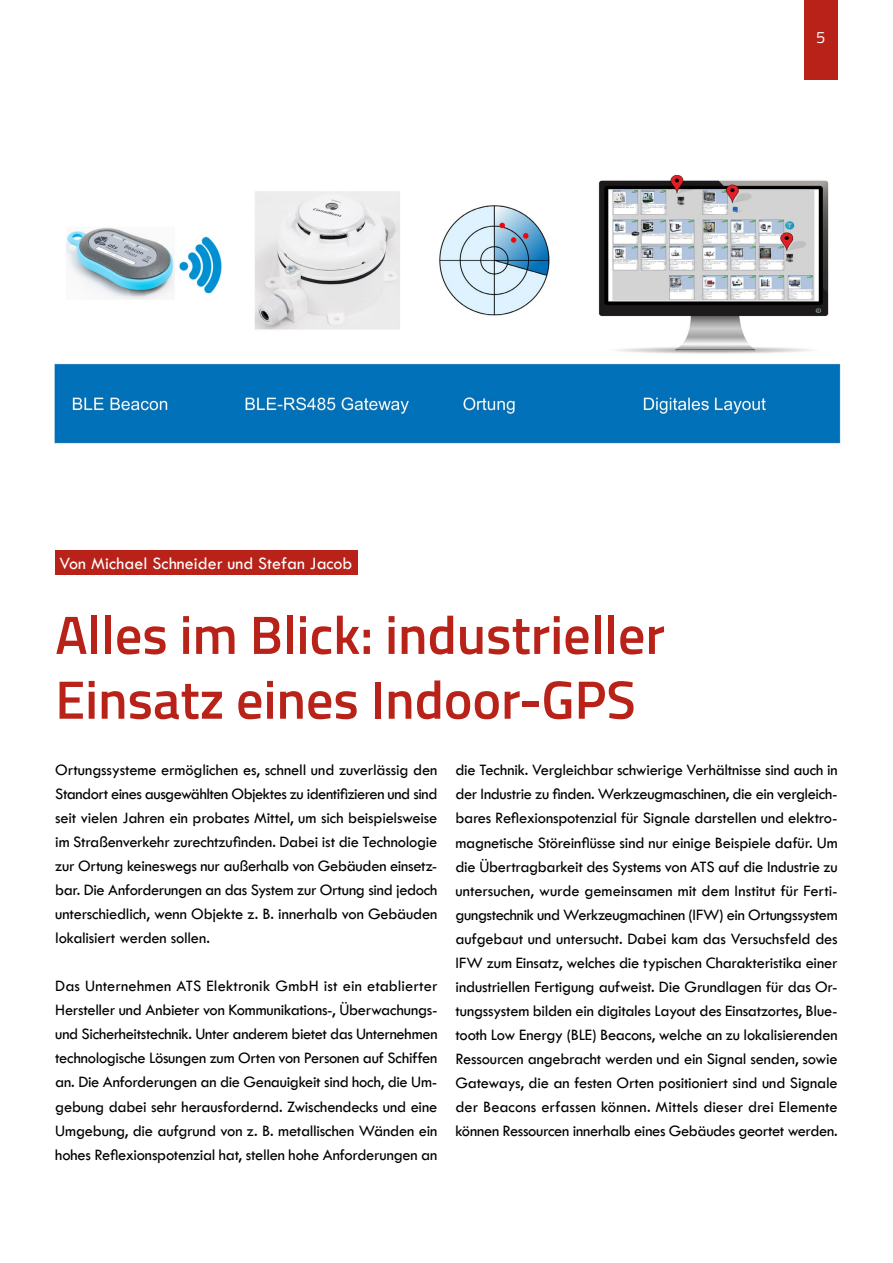
<style>
.page{position:relative;width:893px;height:1263px;background:#fff}
.page>*{position:absolute;margin:0;border:0;box-sizing:border-box;transform-origin:0 0}
.t1{font:600 54px/64.8px "Titillium Web";color:#b82218}
.t2{font:18px "Tw Cen";color:#fff}
.t3{font:16.5px/24px "Tw Cen";letter-spacing:-.02em;color:#000;text-align:justify}
.t4{font:16.5px "Titillium Web";color:#fff}
</style>
<div class="page">
<div style="left:804px;top:0;width:34px;height:79px;background:#b82218"></div>
<img style="left:54px;top:174px;width:788px;height:270px">
<div style="left:55px;top:550px;width:303px;height:25px;background:#b82218"></div>
<p class="t4" style="left:816px;top:25px;width:11px">5</p>
<p class="t2" style="left:60px;top:552px;width:294px">Von Michael Schneider und Stefan Jacob</p>
<h1 class="t1" style="left:55px;top:600px;width:611px">Alles im Blick: industrieller<br>Einsatz eines Indoor-GPS</h1>
<p class="t3" style="left:55px;top:758px;width:384px">Ortungssysteme ermöglichen es, schnell und zuverlässig den Standort eines ausgewählten Objektes zu identifizieren und sind seit vielen Jahren ein probates Mittel, um sich beispielsweise im Straßenverkehr zurechtzufinden. Dabei ist die Technologie zur Ortung keineswegs nur außerhalb von Gebäuden einsetz&shy;bar. Die Anforderungen an das System zur Ortung sind jedoch unterschiedlich, wenn Objekte z. B. innerhalb von Gebäuden lokalisiert werden sollen.</p>
<p class="t3" style="left:55px;top:974px;width:384px">Das Unternehmen ATS Elektronik GmbH ist ein etablierter Hersteller und Anbieter von Kommunikations-, Überwachungs&shy;und Sicherheitstechnik. Unter anderem bietet das Unternehmen technologische Lösungen zum Orten von Personen auf Schiffen an. Die Anforderungen an die Genauigkeit sind hoch, die Um&shy;gebung dabei sehr herausfordernd. Zwischendecks und eine Umgebung, die aufgrund von z. B. metallischen Wänden ein hohes Reflexionspotenzial hat, stellen hohe Anforderungen an</p>
<p class="t3" style="left:455px;top:758px;width:384px">die Technik. Vergleichbar schwierige Verhältnisse sind auch in der Industrie zu finden. Werkzeugmaschinen, die ein vergleich&shy;bares Reflexionspotenzial für Signale darstellen und elektro&shy;magnetische Störeinflüsse sind nur einige Beispiele dafür. Um die Übertragbarkeit des Systems von ATS auf die Industrie zu untersuchen, wurde gemeinsamen mit dem Institut für Ferti&shy;gungstechnik und Werkzeugmachinen (IFW) ein Ortungssystem aufgebaut und untersucht. Dabei kam das Versuchsfeld des IFW zum Einsatz, welches die typischen Charakteristika einer industriellen Fertigung aufweist. Die Grundlagen für das Or&shy;tungssystem bilden ein digitales Layout des Einsatzortes, Blue&shy;tooth Low Energy (BLE) Beacons, welche an zu lokalisierenden Ressourcen angebracht werden und ein Signal senden, sowie Gateways, die an festen Orten positioniert sind und Signale der Beacons erfassen können. Mittels dieser drei Elemente können Ressourcen innerhalb eines Gebäudes geortet werden.</p>
</div>
